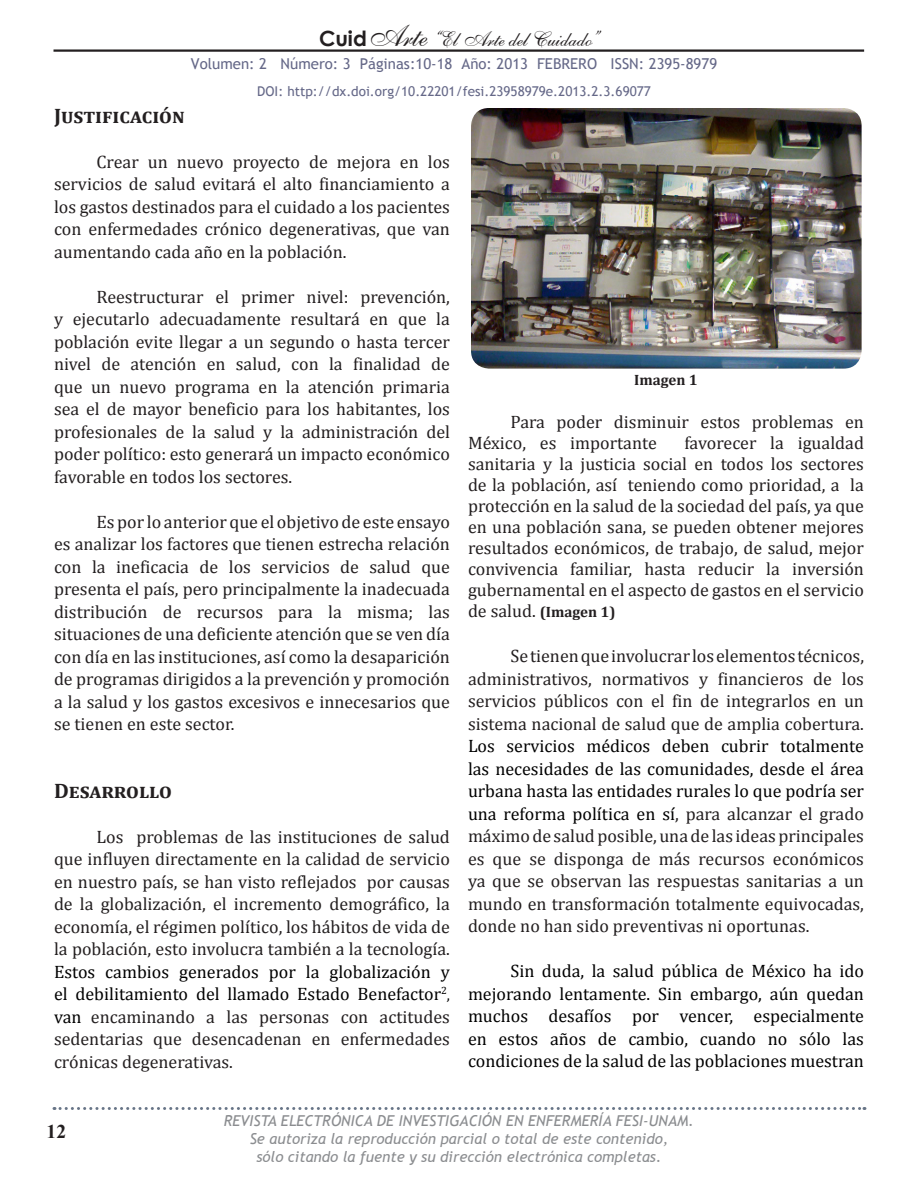
<style>
.page{position:relative;width:918px;height:1188px;background:#fff}
.page>*{position:absolute;margin:0;border:0;box-sizing:border-box;transform-origin:0 0}
.t1{font:21px "Shelley Allegro BT";color:#231f20}
.SubtituloContArtP{font:700 21px "Cambria";color:#231f20}
.t2{font:700 19.5px "Times New Roman";color:#231f20}
.ContenidoP{font:18px/22.5px "Cambria";color:#231f20;text-align:justify}
.ContenidoP-2{font:18px/22.5px "Cambria";color:#000;text-align:justify}
.t3{font:italic 15px/18px "Trebuchet MS";color:#8b8d90;text-align:center}
.encabezado{font:15px "Trebuchet MS";color:#656888}
.ContenidoP-3{font:700 15px "Cambria";color:#231f20}
.DOI{font:13.5px "Trebuchet MS";color:#656888}
.s1{font-family:"Century Gothic";font-weight:700}
.s2{font-size:30px}
.s3{color:#000}
.s4{font-size:15px;color:#000}
.s5{font-weight:400;font-size:18px}
</style>
<div class="page">
<svg style="left:54px;top:1107px;width:811px;height:3px"></svg>
<hr style="left:54px;top:49px;width:810px;height:3px;background:#231f20">
<img style="left:471px;top:108px;width:391px;height:261px">
<p class="t1" style="left:319px;top:26px;width:281px"><span class="s1">Cuid</span><span class="s2">Arte</span> “El Arte del Cuidado”</p>
<p class="encabezado" style="left:191px;top:55px;width:528px">Volumen: 2 Número: 3 Páginas:10-18 Año: 2013 FEBRERO ISSN: 2395-8979</p>
<p class="DOI" style="left:257px;top:84px;width:395px">DOI: http://dx.doi.org/10.22201/fesi.23958979e.2013.2.3.69077</p>
<p class="SubtituloContArtP" style="left:54px;top:101px;width:132px">Justificación</p>
<p class="ContenidoP" style="left:54px;top:151px;width:398px;text-indent:43px">Crear un nuevo proyecto de mejora en los servicios de salud evitará el alto financiamiento a los gastos destinados para el cuidado a los pacientes con enfermedades crónico degenerativas, que van aumentando cada año en la población.</p>
<p class="ContenidoP" style="left:54px;top:286px;width:398px;text-indent:43px">Reestructurar el primer nivel: prevención, y ejecutarlo adecuadamente resultará en que la población evite llegar a un segundo o hasta tercer nivel de atención en salud, con la finalidad de que un nuevo programa en la atención primaria sea el de mayor beneficio para los habitantes, los profesionales de la salud y la administración del poder político: esto generará un impacto económico favorable en todos los sectores.</p>
<p class="ContenidoP" style="left:54px;top:511px;width:398px;text-indent:43px">Es por lo anterior que el objetivo de este ensayo es analizar los factores que tienen estrecha relación con la ineficacia de los servicios de salud que presenta el país, pero principalmente la inadecuada distribución de recursos para la misma; las situaciones de una deficiente atención que se ven día con día en las instituciones, así como la desaparición de programas dirigidos a la prevención y promoción a la salud y los gastos excesivos e innecesarios que se tienen en este sector.</p>
<p class="SubtituloContArtP" style="left:54px;top:776px;width:119px">Desarrollo</p>
<p class="ContenidoP" style="left:54px;top:826px;width:398px;text-indent:43px">Los problemas de las instituciones de salud que influyen directamente en la calidad de servicio en nuestro país, se han visto reflejados por causas de la globalización, el incremento demográfico, la economía, el régimen político, los hábitos de vida de la población, esto involucra también a la tecnología.<br><span class="s3">Estos cambios generados por la globalización y el debilitamiento del llamado Estado Benefactor</span><sup>2</sup><span class="s4">, </span><span class="s3">van</span> encaminando a las personas con actitudes sedentarias que desencadenan en enfermedades crónicas degenerativas.</p>
<p class="ContenidoP-3" style="left:634px;top:369px;width:65px">Imagen 1</p>
<p class="ContenidoP" style="left:468px;top:411px;width:397px;line-height:21px;text-indent:43px">Para poder disminuir estos problemas en<br>México, es importante</p>
<p class="ContenidoP" style="left:468px;top:432px;width:398px;line-height:21px;text-indent:216px">favorecer la igualdad sanitaria y la justicia social en todos los sectores de la población, así teniendo como prioridad, a la protección en la salud de la sociedad del país, ya que en una población sana, se pueden obtener mejores resultados económicos, de trabajo, de salud, mejor convivencia familiar, hasta reducir la inversión gubernamental en el aspecto de gastos en el servicio</p>
<p class="ContenidoP-3" style="left:468px;top:601px;width:149px"><span class="s5">de salud.</span> (Imagen 1)</p>
<p class="ContenidoP" style="left:468px;top:645px;width:398px;text-indent:43px">Se tienen que involucrar los elementos técnicos, administrativos, normativos y financieros de los servicios públicos con el fin de integrarlos en un sistema nacional de salud que de amplia cobertura.<br><span class="s3">Los servicios médicos deben cubrir totalmente las necesidades de las comunidades, desde el área urbana hasta las entidades rurales lo que podría ser una reforma política en sí</span>, para alcanzar el grado máximo de salud posible, una de las ideas principales es que se disponga de más recursos económicos ya que se observan las respuestas sanitarias a un mundo en transformación totalmente equivocadas, donde no han sido preventivas ni oportunas.</p>
<p class="ContenidoP-2" style="left:468px;top:960px;width:398px;text-indent:43px">Sin duda, la salud pública de México ha ido mejorando lentamente. Sin embargo, aún quedan muchos desafíos por vencer, especialmente en estos años de cambio, cuando no sólo las condiciones de la salud de las poblaciones muestran</p>
<p class="t2" style="left:47px;top:1118px;width:21px">12</p>
<p class="t3" style="left:224px;top:1111px;width:472px">REVISTA ELECTRÓNICA DE INVESTIGACIÓN EN ENFERMERÍA FESI-UNAM.<br>Se autoriza la reproducción parcial o total de este contenido,<br>sólo citando la fuente y su dirección electrónica completas.</p>
</div>
